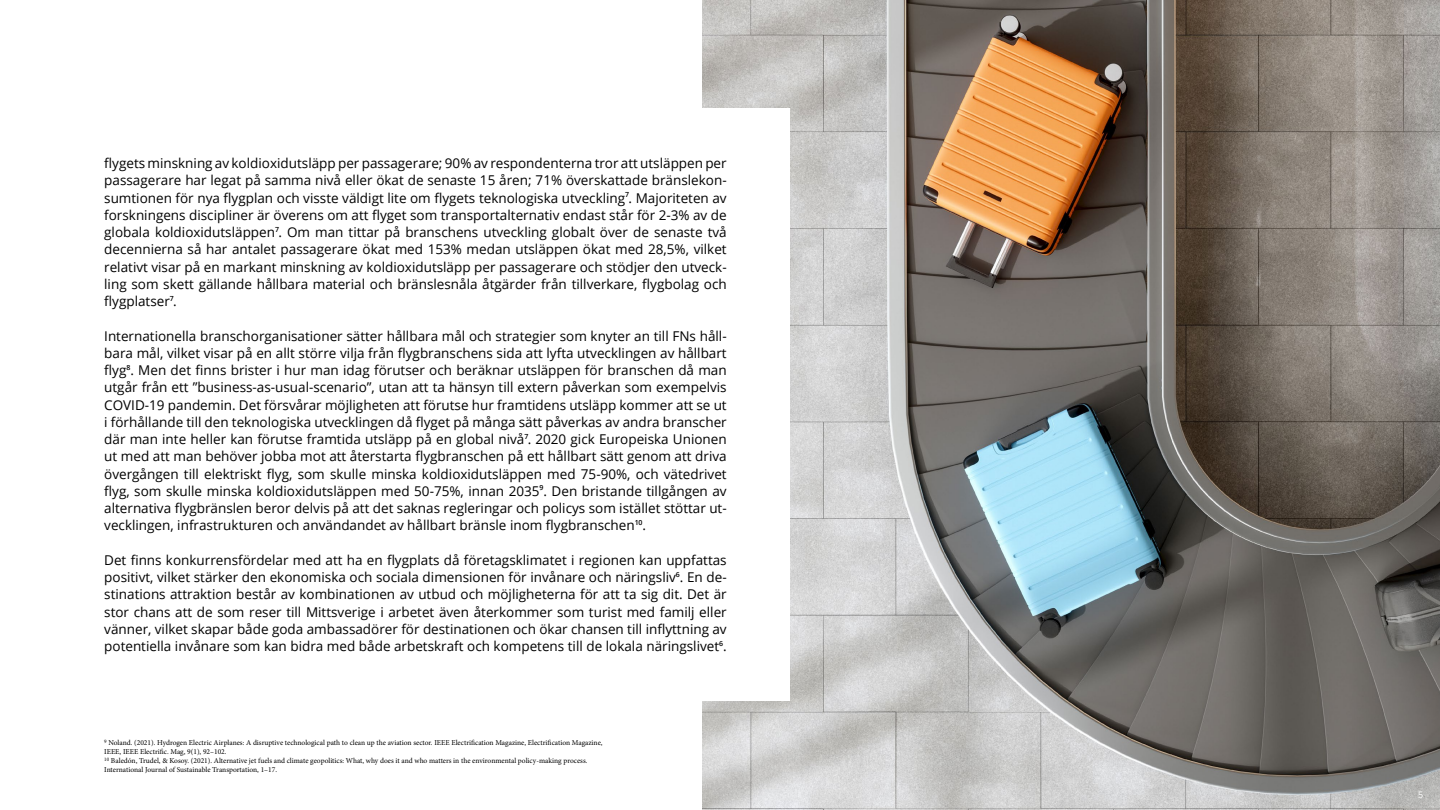
<style>
.page{position:relative;width:1440px;height:810px;background:#fff}
.page>*{position:absolute;margin:0;border:0;box-sizing:border-box;transform-origin:0 0}
.t1{font:13.5px/17.2px "Open Sans";color:#000;text-align:justify}
.t2{font:9px "Open Sans";color:#fff}
.t3{font:7.5px/9px "Minion Pro";color:#000}
</style>
<div class="page">
<img style="left:702px;top:0;width:738px;height:810px">
<div style="left:678px;top:109px;width:112px;height:592px;background:#fff"></div>
<p class="t1" style="left:104px;top:154px;width:624px">flygets minskning av koldioxidutsläpp per passagerare; 90% av respondenterna tror att utsläppen per passagerare har legat på samma nivå eller ökat de senaste 15 åren; 71% överskattade bränslekon&shy;sumtionen för nya flygplan och visste väldigt lite om flygets teknologiska utveckling<sup>7</sup>. Majoriteten av forskningens discipliner är överens om att flyget som transportalternativ endast står för 2-3% av de globala koldioxidutsläppen<sup>7</sup>. Om man tittar på branschens utveckling globalt över de senaste två decennierna så har antalet passagerare ökat med 153% medan utsläppen ökat med 28,5%, vilket relativt visar på en markant minskning av koldioxidutsläpp per passagerare och stödjer den utveck&shy;ling som skett gällande hållbara material och bränslesnåla åtgärder från tillverkare, flygbolag och flygplatser<sup>7</sup>.</p>
<p class="t1" style="left:104px;top:327px;width:624px">Internationella branschorganisationer sätter hållbara mål och strategier som knyter an till FNs håll&shy;bara mål, vilket visar på en allt större vilja från flygbranschens sida att lyfta utvecklingen av hållbart flyg<sup>8</sup>. Men det finns brister i hur man idag förutser och beräknar utsläppen för branschen då man utgår från ett ”business-as-usual-scenario”, utan att ta hänsyn till extern påverkan som exempelvis COVID-19 pandemin. Det försvårar möjligheten att förutse hur framtidens utsläpp kommer att se ut i förhållande till den teknologiska utvecklingen då flyget på många sätt påverkas av andra branscher där man inte heller kan förutse framtida utsläpp på en global nivå<sup>7</sup>. 2020 gick Europeiska Unionen ut med att man behöver jobba mot att återstarta flygbranschen på ett hållbart sätt genom att driva övergången till elektriskt flyg, som skulle minska koldioxidutsläppen med 75-90%, och vätedrivet flyg, som skulle minska koldioxidutsläppen med 50-75%, innan 2035<sup>9</sup>. Den bristande tillgången av alternativa flygbränslen beror delvis på att det saknas regleringar och policys som istället stöttar ut&shy;vecklingen, infrastrukturen och användandet av hållbart bränsle inom flygbranschen<sup>10</sup>.</p>
<p class="t1" style="left:104px;top:551px;width:624px">Det finns konkurrensfördelar med att ha en flygplats då företagsklimatet i regionen kan uppfattas positivt, vilket stärker den ekonomiska och sociala dimensionen för invånare och näringsliv<sup>6</sup>. En de&shy;stinations attraktion består av kombinationen av utbud och möjligheterna för att ta sig dit. Det är stor chans att de som reser till Mittsverige i arbetet även återkommer som turist med familj eller vänner, vilket skapar både goda ambassadörer för destinationen och ökar chansen till inflyttning av potentiella invånare som kan bidra med både arbetskraft och kompetens till de lokala näringslivet<sup>6</sup>.</p>
<p class="t3" style="left:104px;top:738px;width:500px"><sup>9</sup> Noland. (2021). Hydrogen Electric Airplanes: A disruptive technological path to clean up the aviation sector. IEEE Electrification Magazine, Electrification Magazine, IEEE, IEEE Electrific. Mag, 9(1), 92–102.<br><sup>10</sup> Baledón, Trudel, &amp; Kosoy. (2021). Alternative jet fuels and climate geopolitics: What, why does it and who matters in the environmental policy-making process.<br>International Journal of Sustainable Transportation, 1–17.</p>
<p class="t2" style="left:1418px;top:789px;width:7px">5</p>
</div>
